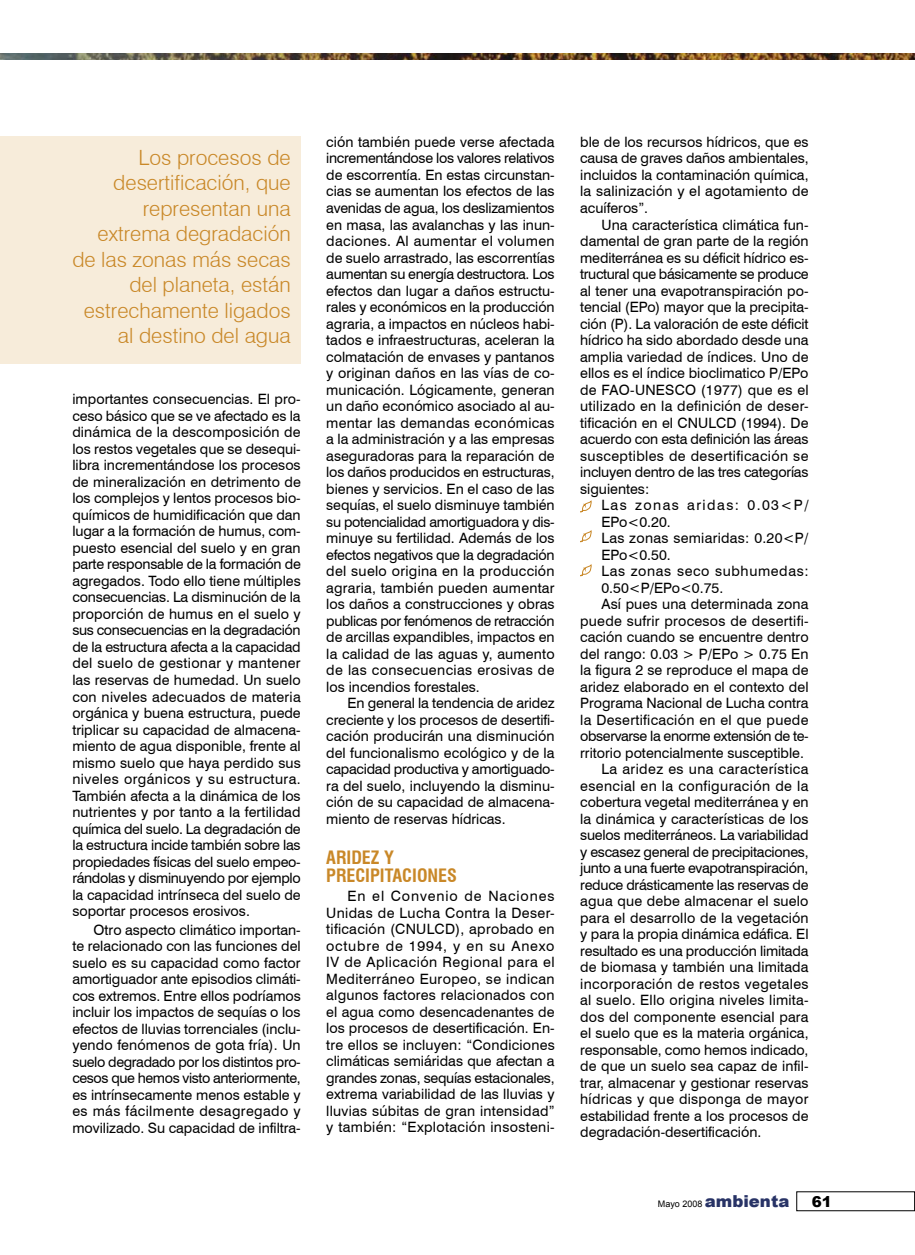
<style>
.page{position:relative;width:915px;height:1255px;background:#fff}
.page>*{position:absolute;margin:0;border:0;box-sizing:border-box;transform-origin:0 0}
.Sumarios{font:300 21px/25.5px "Swiss 721 BT";color:#c98828;text-align:right}
.Ladillos{font:700 condensed 18px/18px "Swiss 721 BT";color:#c98828}
.t1{font:900 15px "Arial";color:#000}
.Texto_general{font:14.25px/16.5px "Swiss 721 BT";color:#000;text-align:justify}
.Texto_general-2{font:14.25px/16.5px "Swiss 721 BT";letter-spacing:.04em;color:#000}
.Texto_general-3{font:14.25px/16.5px "Swiss 721 BT";letter-spacing:.02em;color:#000}
.Texto_general-4{font:14.25px/16.5px "Swiss 721 BT";letter-spacing:.1em;color:#000}
.t2{font:9px "Arial";color:#000}
.s1{font-weight:900;font-size:16.5px;color:#283366}
</style>
<div class="page">
<img style="left:0;top:53px;width:914px;height:7px">
<svg style="left:580px;top:500px;width:11px;height:12px"></svg>
<svg style="left:580px;top:530px;width:11px;height:12px"></svg>
<svg style="left:580px;top:564px;width:11px;height:12px"></svg>
<div style="left:0;top:136px;width:300px;height:228px;background:#f7ecda"></div>
<p class="Sumarios" style="left:72px;top:144px;width:220px">Los procesos de desertificación, que representan una extrema degradación de las zonas más secas del planeta, están estrechamente ligados al destino del agua</p>
<p class="Texto_general" style="left:72px;top:391px;width:230px">importantes consecuencias. El pro&shy;ceso básico que se ve afectado es la dinámica de la descomposición de los restos vegetales que se desequi&shy;libra incrementándose los procesos de mineralización en detrimento de los complejos y lentos procesos bio&shy;químicos de humidificación que dan lugar a la formación de humus, com&shy;puesto esencial del suelo y en gran parte responsable de la formación de agregados. Todo ello tiene múltiples consecuencias. La disminución de la proporción de humus en el suelo y sus consecuencias en la degradación de la estructura afecta a la capacidad del suelo de gestionar y mantener las reservas de humedad. Un suelo con niveles adecuados de materia orgánica y buena estructura, puede triplicar su capacidad de almacena&shy;miento de agua disponible, frente al mismo suelo que haya perdido sus niveles orgánicos y su estructura.<br>También afecta a la dinámica de los nutrientes y por tanto a la fertilidad química del suelo. La degradación de la estructura incide también sobre las propiedades físicas del suelo empeo&shy;rándolas y disminuyendo por ejemplo la capacidad intrínseca del suelo de soportar procesos erosivos.</p>
<p class="Texto_general" style="left:72px;top:921px;width:230px;text-indent:21px">Otro aspecto climático importan&shy;te relacionado con las funciones del suelo es su capacidad como factor amortiguador ante episodios climáti&shy;cos extremos. Entre ellos podríamos incluir los impactos de sequías o los efectos de lluvias torrenciales (inclu&shy;yendo fenómenos de gota fría). Un suelo degradado por los distintos pro&shy;cesos que hemos visto anteriormente, es intrínsecamente menos estable y es más fácilmente desagregado y movilizado. Su capacidad de infiltra-</p>
<p class="Texto_general" style="left:326px;top:133px;width:230px">ción también puede verse afectada incrementándose los valores relativos de escorrentía. En estas circunstan&shy;cias se aumentan los efectos de las avenidas de agua, los deslizamientos en masa, las avalanchas y las inun&shy;daciones. Al aumentar el volumen de suelo arrastrado, las escorrentías aumentan su energía destructora. Los efectos dan lugar a daños estructu&shy;rales y económicos en la producción agraria, a impactos en núcleos habi&shy;tados e infraestructuras, aceleran la colmatación de envases y pantanos y originan daños en las vías de co&shy;municación. Lógicamente, generan un daño económico asociado al au&shy;mentar las demandas económicas a la administración y a las empresas aseguradoras para la reparación de los daños producidos en estructuras, bienes y servicios. En el caso de las sequías, el suelo disminuye también su potencialidad amortiguadora y dis&shy;minuye su fertilidad. Además de los efectos negativos que la degradación del suelo origina en la producción agraria, también pueden aumentar los daños a construcciones y obras publicas por fenómenos de retracción de arcillas expandibles, impactos en la calidad de las aguas y, aumento de las consecuencias erosivas de los incendios forestales.</p>
<p class="Texto_general" style="left:326px;top:694px;width:230px;text-indent:21px">En general la tendencia de aridez creciente y los procesos de desertifi&shy;cación producirán una disminución del funcionalismo ecológico y de la capacidad productiva y amortiguado&shy;ra del suelo, incluyendo la disminu&shy;ción de su capacidad de almacena&shy;miento de reservas hídricas.</p>
<p class="Ladillos" style="left:326px;top:848px;width:132px">ARIDEZ Y<br>PRECIPITACIONES</p>
<p class="Texto_general" style="left:326px;top:887px;width:230px;text-indent:21px">En el Convenio de Naciones Unidas de Lucha Contra la Deser&shy;tificación (CNULCD), aprobado en octubre de 1994, y en su Anexo IV de Aplicación Regional para el Mediterráneo Europeo, se indican algunos factores relacionados con el agua como desencadenantes de los procesos de desertificación. En&shy;tre ellos se incluyen: “Condiciones climáticas semiáridas que afectan a grandes zonas, sequías estacionales, extrema variabilidad de las lluvias y lluvias súbitas de gran intensidad” y también: “Explotación insosteni-</p>
<p class="Texto_general" style="left:580px;top:133px;width:230px">ble de los recursos hídricos, que es causa de graves daños ambientales, incluidos la contaminación química, la salinización y el agotamiento de acuíferos”.</p>
<p class="Texto_general" style="left:580px;top:216px;width:230px;text-indent:21px">Una característica climática fun&shy;damental de gran parte de la región mediterránea es su déficit hídrico es&shy;tructural que básicamente se produce al tener una evapotranspiración po&shy;tencial (EPo) mayor que la precipita&shy;ción (P). La valoración de este déficit hídrico ha sido abordado desde una amplia variedad de índices. Uno de ellos es el índice bioclimatico P/EPo de FAO-UNESCO (1977) que es el utilizado en la definición de deser&shy;tificación en el CNULCD (1994). De acuerdo con esta definición las áreas susceptibles de desertificación se incluyen dentro de las tres categorías siguientes:</p>
<p class="Texto_general-4" style="left:601px;top:496px;width:208px">Las zonas aridas: 0.03&lt;P/<br>EPo&lt;0.20.</p>
<p class="Texto_general-3" style="left:601px;top:529px;width:208px">Las zonas semiaridas: 0.20&lt;P/<br>EPo&lt;0.50.</p>
<p class="Texto_general-2" style="left:601px;top:562px;width:208px">Las zonas seco subhumedas:<br>0.50&lt;P/EPo&lt;0.75.</p>
<p class="Texto_general" style="left:580px;top:595px;width:230px;text-indent:21px">Así pues una determinada zona puede sufrir procesos de desertifi&shy;cación cuando se encuentre dentro del rango: 0.03 &gt; P/EPo &gt; 0.75 En la figura 2 se reproduce el mapa de aridez elaborado en el contexto del Programa Nacional de Lucha contra la Desertificación en el que puede observarse la enorme extensión de te&shy;rritorio potencialmente susceptible.</p>
<p class="Texto_general" style="left:580px;top:760px;width:230px;text-indent:21px">La aridez es una característica esencial en la configuración de la cobertura vegetal mediterránea y en la dinámica y características de los suelos mediterráneos. La variabilidad y escasez general de precipitaciones, junto a una fuerte evapotranspiración, reduce drásticamente las reservas de agua que debe almacenar el suelo para el desarrollo de la vegetación y para la propia dinámica edáfica. El resultado es una producción limitada de biomasa y también una limitada incorporación de restos vegetales al suelo. Ello origina niveles limita&shy;dos del componente esencial para el suelo que es la materia orgánica, responsable, como hemos indicado, de que un suelo sea capaz de infil&shy;trar, almacenar y gestionar reservas hídricas y que disponga de mayor estabilidad frente a los procesos de degradación-desertificación.</p>
<p class="t2" style="left:657px;top:1197px;width:133px">Mayo 2008 <span class="s1">ambienta</span></p>
<p class="t1" style="left:811px;top:1190px;width:22px">61</p>
</div>
